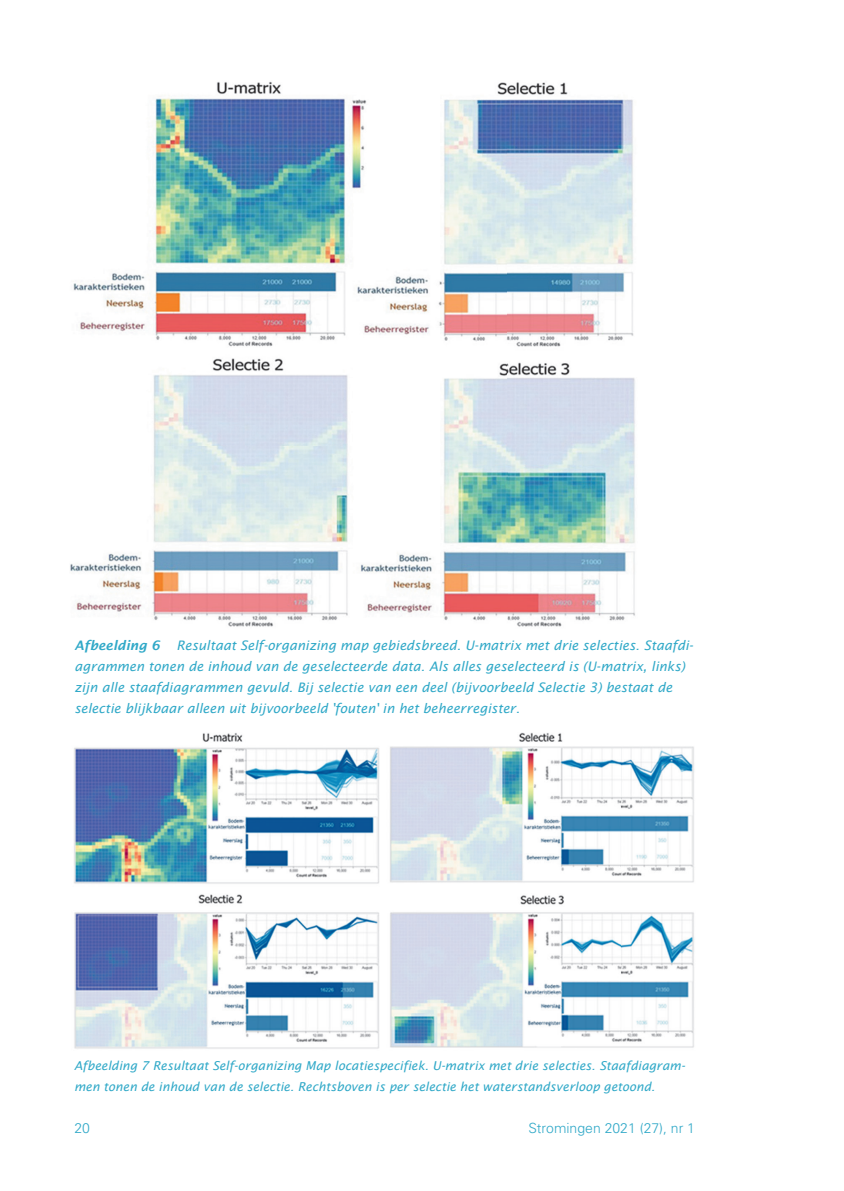
<style>
.page{position:relative;width:844px;height:1191px;background:#fff}
.page>*{position:absolute;margin:0;border:0;box-sizing:border-box;transform-origin:0 0}
.t1{font:300 14px "Univers";color:#31a9c8}
.t2{font:italic 13.12px/21px "Lucida Sans";color:#31a9c8}
.t3{font:italic 600 13.12px "Lucida Sans";color:#31a9c8}
.t4{font:italic 12.25px/21px "Lucida Sans";color:#31a9c8}
</style>
<div class="page">
<img style="left:70px;top:81px;width:565px;height:546px">
<img style="left:74px;top:732px;width:620px;height:317px">
<p class="t3" style="left:74px;top:638px;width:87px">Afbeelding 6</p>
<p class="t2" style="left:74px;top:635px;width:620px;text-indent:102px">Resultaat Self-organizing map gebiedsbreed. U-matrix met drie selecties. Staafdi&shy;agrammen tonen de inhoud van de geselecteerde data. Als alles geselecteerd is (U-matrix, links) zijn alle staafdiagrammen gevuld. Bij selectie van een deel (bijvoorbeeld Selectie 3) bestaat de selectie blijkbaar alleen uit bijvoorbeeld 'fouten' in het beheerregister.</p>
<p class="t4" style="left:74px;top:1055px;width:612px">Afbeelding 7 Resultaat Self-organizing Map locatiespecifiek. U-matrix met drie selecties. Staafdiagram&shy;men tonen de inhoud van de selectie. Rechtsboven is per selectie het waterstandsverloop getoond.</p>
<p class="t1" style="left:74px;top:1120px;width:17px">20</p>
<p class="t1" style="left:528px;top:1120px;width:168px">Stromingen 2021 (27), nr 1</p>
</div>
